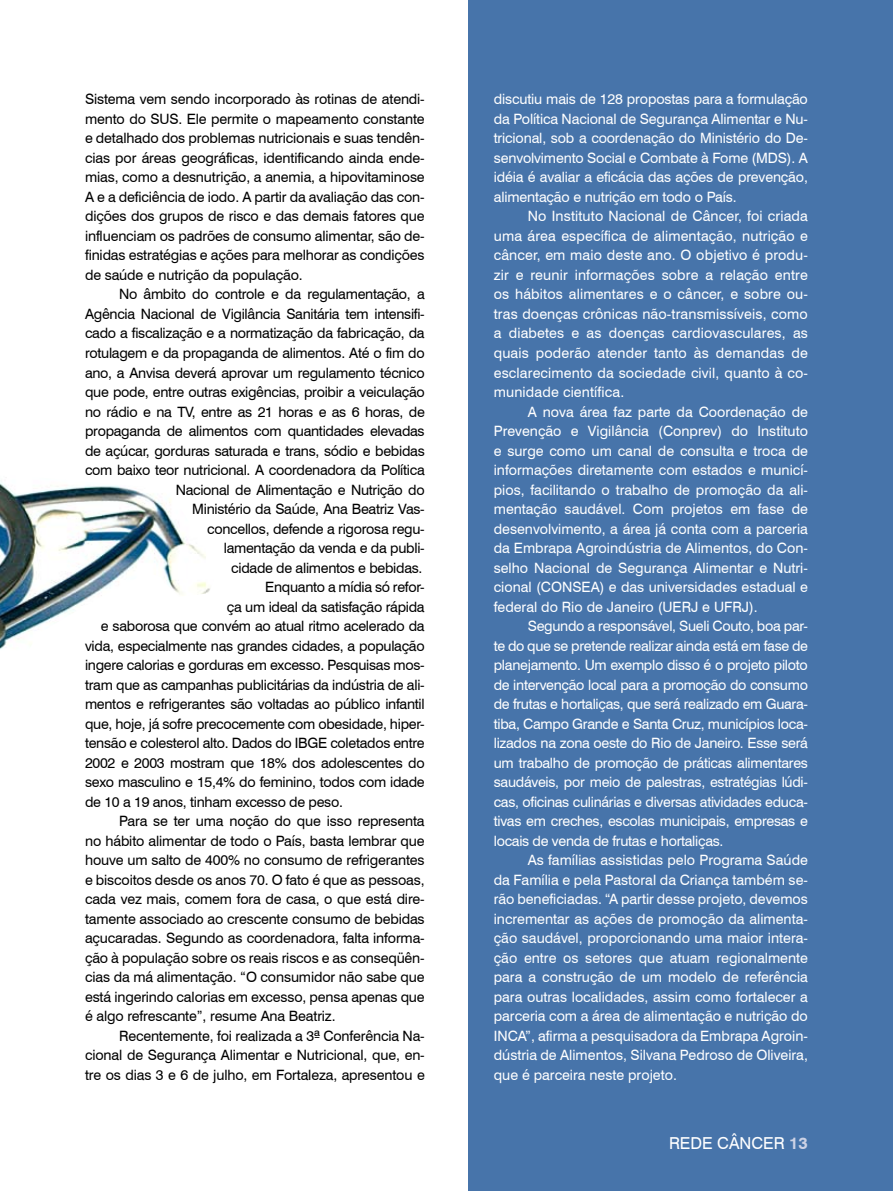
<style>
.page{position:relative;width:893px;height:1191px;background:#fff}
.page>*{position:absolute;margin:0;border:0;box-sizing:border-box;transform-origin:0 0}
.t1{font:16.5px "Swiss 721 BT";color:#fff}
.t2{font:700 16.5px "Swiss 721 BT";color:#ccd2e5}
.t3{font:14.25px/19.5px "Swiss 721 BT";letter-spacing:-.02em;color:#000;text-align:justify}
.t4{font:14.25px/19.5px "Swiss 721 BT";color:#fff;text-align:justify}
</style>
<div class="page">
<div style="left:468px;top:0;width:425px;height:1191px;background:#4774aa"></div>
<img style="left:0;top:481px;width:210px;height:169px">
<p class="t3" style="left:85px;top:89px;width:341px">Sistema vem sendo incorporado às rotinas de atendi&shy;mento do SUS. Ele permite o mapeamento constante e detalhado dos problemas nutricionais e suas tendên&shy;cias por áreas geográficas, identificando ainda ende&shy;mias, como a desnutrição, a anemia, a hipovitaminose A e a deficiência de iodo. A partir da avaliação das con&shy;dições dos grupos de risco e das demais fatores que influenciam os padrões de consumo alimentar, são de&shy;finidas estratégias e ações para melhorar as condições de saúde e nutrição da população.</p>
<p class="t3" style="left:119px;top:284px;width:307px">No âmbito do controle e da regulamentação, a</p>
<p class="t3" style="left:85px;top:304px;width:341px">Agência Nacional de Vigilância Sanitária tem intensifi-</p>
<p class="t3" style="left:85px;top:323px;width:341px">cado a fiscalização e a normatização da fabricação, da</p>
<p class="t3" style="left:85px;top:343px;width:341px">rotulagem e da propaganda de alimentos. Até o fim do</p>
<p class="t3" style="left:85px;top:362px;width:341px">ano, a Anvisa deverá aprovar um regulamento técnico</p>
<p class="t3" style="left:85px;top:382px;width:341px">que pode, entre outras exigências, proibir a veiculação</p>
<p class="t3" style="left:85px;top:401px;width:341px">no rádio e na TV, entre as 21 horas e as 6 horas, de</p>
<p class="t3" style="left:85px;top:421px;width:341px">propaganda de alimentos com quantidades elevadas</p>
<p class="t3" style="left:85px;top:440px;width:341px">de açúcar, gorduras saturada e trans, sódio e bebidas</p>
<p class="t3" style="left:85px;top:460px;width:341px">com baixo teor nutricional. A coordenadora da Política</p>
<p class="t3" style="left:176px;top:479px;width:250px">Nacional de Alimentação e Nutrição do</p>
<p class="t3" style="left:192px;top:499px;width:234px">Ministério da Saúde, Ana Beatriz Vas-</p>
<p class="t3" style="left:207px;top:518px;width:219px">concellos, defende a rigorosa regu-</p>
<p class="t3" style="left:224px;top:538px;width:202px">lamentação da venda e da publi-</p>
<p class="t3" style="left:231px;top:557px;width:193px">cidade de alimentos e bebidas.</p>
<p class="t3" style="left:265px;top:577px;width:161px">Enquanto a mídia só refor-</p>
<p class="t3" style="left:227px;top:596px;width:199px">ça um ideal da satisfação rápida</p>
<p class="t3" style="left:101px;top:616px;width:325px">e saborosa que convém ao atual ritmo acelerado da</p>
<p class="t3" style="left:85px;top:635px;width:341px">vida, especialmente nas grandes cidades, a população</p>
<p class="t3" style="left:85px;top:655px;width:341px">ingere calorias e gorduras em excesso. Pesquisas mos-</p>
<p class="t3" style="left:85px;top:674px;width:341px">tram que as campanhas publicitárias da indústria de ali-</p>
<p class="t3" style="left:85px;top:694px;width:341px">mentos e refrigerantes são voltadas ao público infantil</p>
<p class="t3" style="left:85px;top:713px;width:341px">que, hoje, já sofre precocemente com obesidade, hiper-</p>
<p class="t3" style="left:85px;top:733px;width:341px">tensão e colesterol alto. Dados do IBGE coletados entre</p>
<p class="t3" style="left:85px;top:752px;width:341px">2002 e 2003 mostram que 18% dos adolescentes do</p>
<p class="t3" style="left:85px;top:772px;width:341px">sexo masculino e 15,4% do feminino, todos com idade</p>
<p class="t3" style="left:85px;top:791px;width:259px">de 10 a 19 anos, tinham excesso de peso.</p>
<p class="t3" style="left:119px;top:811px;width:307px">Para se ter uma noção do que isso representa</p>
<p class="t3" style="left:85px;top:830px;width:341px">no hábito alimentar de todo o País, basta lembrar que</p>
<p class="t3" style="left:85px;top:850px;width:341px">houve um salto de 400% no consumo de refrigerantes</p>
<p class="t3" style="left:85px;top:869px;width:341px">e biscoitos desde os anos 70. O fato é que as pessoas,</p>
<p class="t3" style="left:85px;top:889px;width:341px">cada vez mais, comem fora de casa, o que está dire-</p>
<p class="t3" style="left:85px;top:908px;width:341px">tamente associado ao crescente consumo de bebidas</p>
<p class="t3" style="left:85px;top:928px;width:341px">açucaradas. Segundo as coordenadora, falta informa-</p>
<p class="t3" style="left:85px;top:947px;width:341px">ção à população sobre os reais riscos e as conseqüên-</p>
<p class="t3" style="left:85px;top:967px;width:341px">cias da má alimentação. “O consumidor não sabe que</p>
<p class="t3" style="left:85px;top:986px;width:341px">está ingerindo calorias em excesso, pensa apenas que</p>
<p class="t3" style="left:85px;top:1006px;width:252px">é algo refrescante”, resume Ana Beatriz.</p>
<p class="t3" style="left:119px;top:1025px;width:307px">Recentemente, foi realizada a 3ª Conferência Na-</p>
<p class="t3" style="left:85px;top:1045px;width:341px">cional de Segurança Alimentar e Nutricional, que, en-</p>
<p class="t3" style="left:85px;top:1064px;width:341px">tre os dias 3 e 6 de julho, em Fortaleza, apresentou e</p>
<p class="t4" style="left:494px;top:89px;width:316px">discutiu mais de 128 propostas para a formulação da Política Nacional de Segurança Alimentar e Nu&shy;tricional, sob a coordenação do Ministério do De&shy;senvolvimento Social e Combate à Fome (MDS). A idéia é avaliar a eficácia das ações de prevenção, alimentação e nutrição em todo o País.</p>
<p class="t4" style="left:494px;top:206px;width:316px;text-indent:34px">No Instituto Nacional de Câncer, foi criada uma área específica de alimentação, nutrição e câncer, em maio deste ano. O objetivo é produ&shy;zir e reunir informações sobre a relação entre os hábitos alimentares e o câncer, e sobre ou&shy;tras doenças crônicas não-transmissíveis, como a diabetes e as doenças cardiovasculares, as quais poderão atender tanto às demandas de esclarecimento da sociedade civil, quanto à co&shy;munidade científica.</p>
<p class="t4" style="left:494px;top:401px;width:316px;text-indent:34px">A nova área faz parte da Coordenação de Prevenção e Vigilância (Conprev) do Instituto e surge como um canal de consulta e troca de informações diretamente com estados e municí&shy;pios, facilitando o trabalho de promoção da ali&shy;mentação saudável. Com projetos em fase de desenvolvimento, a área já conta com a parceria da Embrapa Agroindústria de Alimentos, do Con&shy;selho Nacional de Segurança Alimentar e Nutri&shy;cional (CONSEA) e das universidades estadual e federal do Rio de Janeiro (UERJ e UFRJ).</p>
<p class="t4" style="left:494px;top:616px;width:316px;text-indent:34px">Segundo a responsável, Sueli Couto, boa par&shy;te do que se pretende realizar ainda está em fase de planejamento. Um exemplo disso é o projeto piloto de intervenção local para a promoção do consumo de frutas e hortaliças, que será realizado em Guara&shy;tiba, Campo Grande e Santa Cruz, municípios loca&shy;lizados na zona oeste do Rio de Janeiro. Esse será um trabalho de promoção de práticas alimentares saudáveis, por meio de palestras, estratégias lúdi&shy;cas, oficinas culinárias e diversas atividades educa&shy;tivas em creches, escolas municipais, empresas e locais de venda de frutas e hortaliças.</p>
<p class="t4" style="left:494px;top:850px;width:316px;text-indent:34px">As famílias assistidas pelo Programa Saúde da Família e pela Pastoral da Criança também se&shy;rão beneficiadas. “A partir desse projeto, devemos incrementar as ações de promoção da alimenta&shy;ção saudável, proporcionando uma maior intera&shy;ção entre os setores que atuam regionalmente para a construção de um modelo de referência para outras localidades, assim como fortalecer a parceria com a área de alimentação e nutrição do INCA”, afirma a pesquisadora da Embrapa Agroin&shy;dústria de Alimentos, Silvana Pedroso de Oliveira, que é parceira neste projeto.</p>
<p class="t1" style="left:669px;top:1133px;width:23px">Rede</p>
<p class="t1" style="left:717px;top:1133px;width:35px">câncer</p>
<p class="t2" style="left:789px;top:1133px;width:20px">13</p>
</div>
